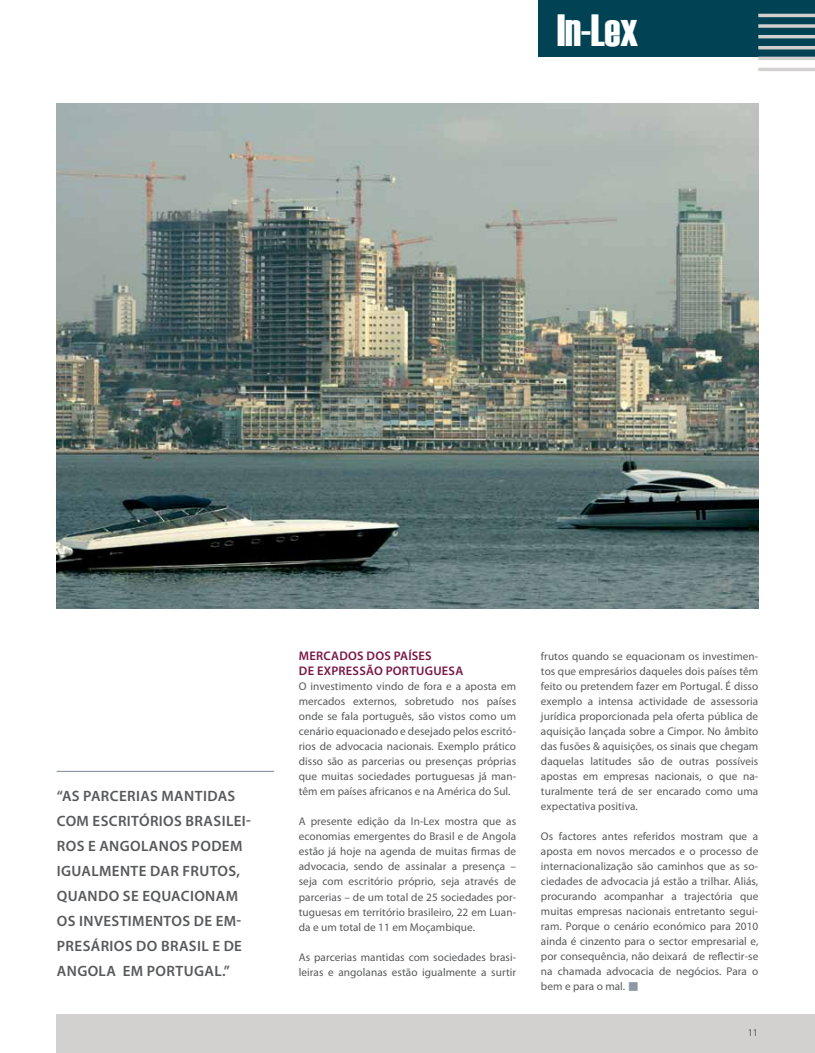
<style>
.page{position:relative;width:815px;height:1053px;background:#fff}
.page>*{position:absolute;margin:0;border:0;box-sizing:border-box;transform-origin:0 0}
.t1{font:45px "Haettenschweiler";color:#fff}
.t2{font:600 15px "Myriad Pro";letter-spacing:.025em;color:#58595b}
.t3{font:600 12.5px "Myriad Pro";letter-spacing:.02em;color:#791544}
.t4{font:11.25px/15px "Myriad Pro";letter-spacing:.005em;color:#58595b;text-align:justify}
.t5{font:10.38px "Myriad Pro";color:#58595b}
.s1{color:#8d98a4}
</style>
<div class="page">
<div style="left:539px;top:0;width:276px;height:57px;background:#014354"></div>
<hr style="left:758px;top:14px;width:57px;height:3px;background:#d2d1cf">
<svg style="left:758px;top:24px;width:57px;height:4px"></svg>
<hr style="left:758px;top:35px;width:57px;height:3px;background:#d2d1cf">
<hr style="left:758px;top:46px;width:57px;height:3px;background:#d2d1cf">
<hr style="left:758px;top:57px;width:57px;height:3px;background:#d2d1cf">
<hr style="left:758px;top:68px;width:57px;height:3px;background:#d2d1cf">
<div style="left:57px;top:1013px;width:758px;height:39px;background:#d2d1cf"></div>
<hr style="left:57px;top:771px;width:217px;height:1px;background:#778694">
<img style="left:57px;top:104px;width:701px;height:504px">
<h1 class="t1" style="left:557px;top:-1px;width:82px">In-Lex</h1>
<h2 class="t2" style="left:57px;top:785px;width:44px">“AS PARCERIAS</h2>
<h2 class="t2" style="left:162px;top:785px;width:23px">MANTIDAS</h2>
<h2 class="t2" style="left:57px;top:810px;width:45px">CO M ESCRIT</h2>
<h2 class="t2" style="left:139px;top:810px;width:20px">ÓRIOS</h2>
<h2 class="t2" style="left:186px;top:810px;width:9px">BRASILEI</h2>
<h2 class="t2" style="left:246px;top:810px;width:6px">-</h2>
<h2 class="t2" style="left:57px;top:835px;width:10px">ROS</h2>
<h2 class="t2" style="left:88px;top:835px;width:23px">E ANGOLANOS</h2>
<h2 class="t2" style="left:192px;top:835px;width:20px">PODE</h2>
<h2 class="t2" style="left:230px;top:835px;width:14px">M</h2>
<h2 class="t2" style="left:57px;top:860px;width:65px">IGUALMENTE</h2>
<h2 class="t2" style="left:150px;top:860px;width:11px">DAR</h2>
<h2 class="t2" style="left:182px;top:860px;width:59px">FRUTOS,</h2>
<h2 class="t2" style="left:57px;top:885px;width:33px">QUANDO</h2>
<h2 class="t2" style="left:123px;top:885px;width:59px">SE EQUACIONA</h2>
<h2 class="t2" style="left:226px;top:885px;width:14px">M</h2>
<h2 class="t2" style="left:57px;top:910px;width:31px">OS INVESTI</h2>
<h2 class="t2" style="left:132px;top:910px;width:23px">MENTOS</h2>
<h2 class="t2" style="left:194px;top:910px;width:49px">DE EM-</h2>
<h2 class="t2" style="left:57px;top:935px;width:18px">PRESÁRIOS</h2>
<h2 class="t2" style="left:136px;top:935px;width:43px">DO BRASIL</h2>
<h2 class="t2" style="left:212px;top:935px;width:21px">E DE</h2>
<h2 class="t2" style="left:57px;top:960px;width:21px">ANGOLA</h2>
<h2 class="t2" style="left:123px;top:960px;width:34px">EM PORT</h2>
<h2 class="t2" style="left:184px;top:960px;width:21px">UGAL</h2>
<h2 class="t2" style="left:222px;top:960px;width:9px">.”</h2>
<p class="t3" style="left:299px;top:648px;width:9px">MERCADOS</p>
<p class="t3" style="left:367px;top:648px;width:9px">DOS</p>
<p class="t3" style="left:394px;top:648px;width:14px">PAÍSES</p>
<p class="t3" style="left:299px;top:663px;width:48px">DE EXPRESS</p>
<p class="t3" style="left:366px;top:663px;width:36px">ÃO PORT</p>
<p class="t3" style="left:416px;top:663px;width:34px">UGUESA</p>
<p class="t4" style="left:299px;top:679px;width:219px">O investimento vindo de fora e a aposta em mercados externos, sobretudo nos países onde se fala português, são vistos como um cenário equacionado e desejado pelos escritó&shy;rios de advocacia nacionais. Exemplo prático disso são as parcerias ou presenças próprias que muitas sociedades portuguesas já man&shy;têm em países africanos e na América do Sul.</p>
<p class="t4" style="left:299px;top:814px;width:219px">A presente edição da I n-Lex mostra que as economias emergentes do Brasil e de Angola estão já hoje na agenda de muitas firmas de advocacia, sendo de assinalar a presença – seja com escritório próprio, seja através de parcerias – de um total de 25 sociedades por&shy;tuguesas em território brasileiro, 22 em Luan&shy;da e um total de 11 em Moçambique.</p>
<p class="t4" style="left:299px;top:949px;width:219px">As parcerias mantidas com sociedades brasi&shy;leiras e angolanas estão igualmente a surtir</p>
<p class="t4" style="left:541px;top:649px;width:219px">frutos quando se equacionam os investimen&shy;tos que empresários daqueles dois países têm feito ou pretendem fazer em Portugal. É disso exemplo a intensa actividade de assessoria jurídica proporcionada pela oferta pública de aquisição lançada sobre a Cimpor. No âmbito das fusões &amp; aquisições, os sinais que chegam daquelas latitudes são de outras possíveis apostas em empresas nacionais, o que na&shy;turalmente terá de ser encarado como uma expectativa positiva.</p>
<p class="t4" style="left:541px;top:828px;width:219px">Os factores antes referidos mostram que a aposta em novos mercados e o processo de internacionalização são caminhos que as so&shy;ciedades de advocacia já estão a trilhar. Aliás, procurando acompanhar a trajectória que muitas empresas nacionais entretanto segui&shy;ram. Porque o cenário económico para 2010 ainda é cinzento para o sector empresarial e, por consequência, não deixará de reflectir-se na chamada advocacia de negócios. Para o bem e para o mal. <span class="s1">■</span></p>
<p class="t5" style="left:748px;top:1025px;width:12px">11</p>
</div>
